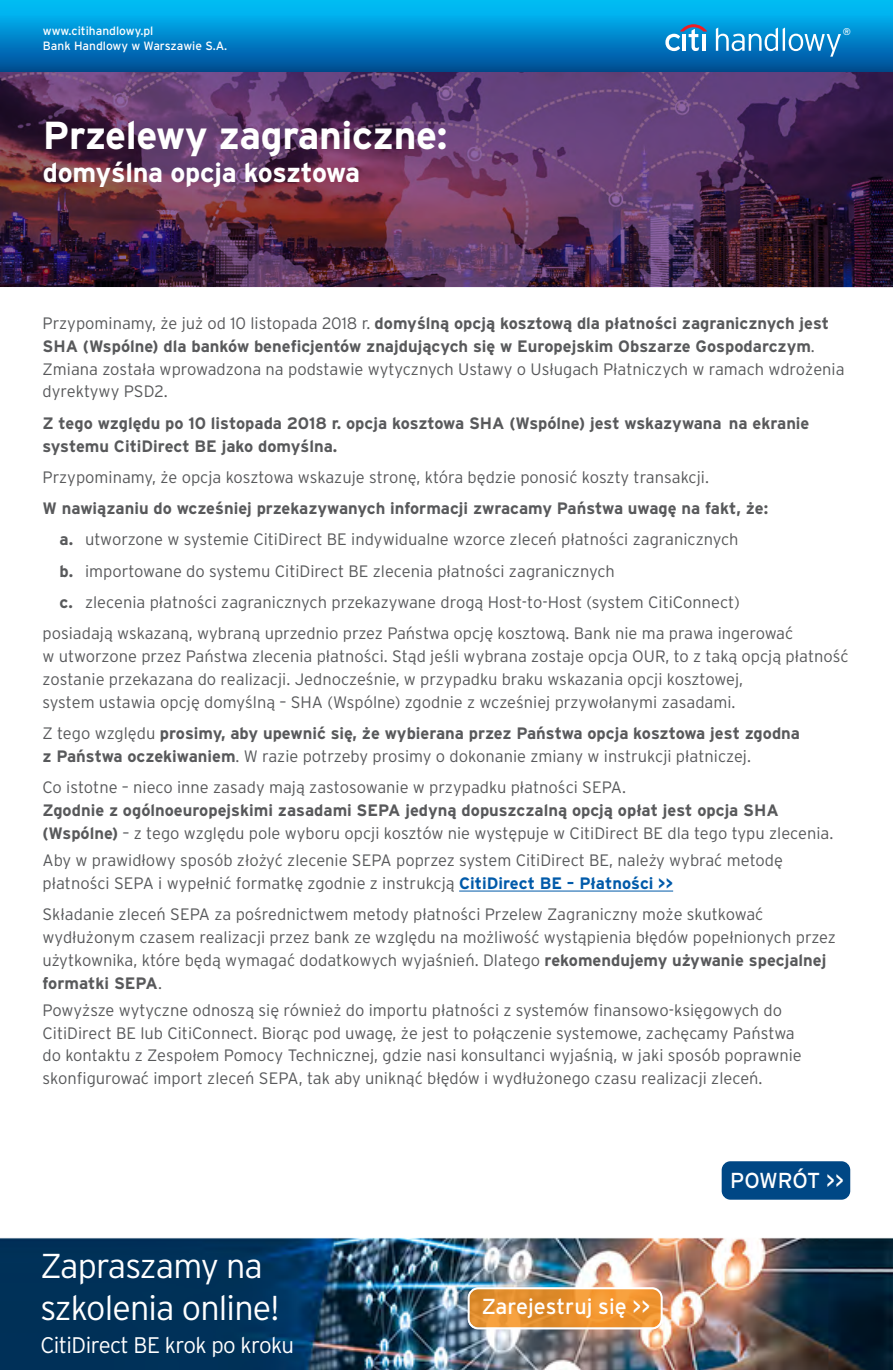
<style>
.page{position:relative;width:893px;height:1370px;background:#fff}
.page>*{position:absolute;margin:0;border:0;box-sizing:border-box;transform-origin:0 0}
.main_txt{font:700 39px "Interstate Pl";letter-spacing:-.01em;color:#fff}
.main_txt-2{font:300 34.5px/42px "Interstate Pl";letter-spacing:-.025em;color:#fff}
.main_txt-3{font:700 27px "Interstate Pl";letter-spacing:-.01em;color:#fff}
.main_txt-4{font:300 22.5px "Interstate Pl";letter-spacing:-.025em;color:#fff}
.main_txt-5{font:21.6px "Interstate Pl";color:#fff}
.main_txt-6{font:300 16.5px/22.8px "Interstate Pl";color:#58595b}
.main_txt-7{font:700 16.5px/22.8px "Interstate Pl";color:#58595b}
.t1{font:12px/15px "Interstate Pl";color:#fff}
.t2{font:9.75px "Interstate Pl";color:#fff}
.s1{font-weight:700}
.s2{font-weight:300}
.s3{font-weight:700;color:#005aa9}
</style>
<div class="page">
<div style="left:721px;top:1160px;width:130px;height:40px;background:#004785;border-radius:10px"></div>
<div style="left:720px;top:1159px;width:132px;height:42px;border:2px solid #fff;border-radius:10px"></div>
<img style="left:0;top:1237px;width:893px;height:132px">
<svg style="left:469px;top:1287px;width:193px;height:40px;background:#ea9330"></svg>
<div style="left:468px;top:1286px;width:194px;height:42px;border:2px solid #fff;border-radius:10px"></div>
<div style="left:468px;top:1287px;width:194px;height:42px;border:2px solid #fff;border-radius:10px"></div>
<img style="left:0;top:71px;width:893px;height:216px">
<div style="left:0;top:0;width:893px;height:71px;background:linear-gradient(to bottom,#00c7ff,#004c98)"></div>
<svg style="left:716px;top:28px;width:125px;height:29px;background:#3898d0"></svg>
<svg style="left:665px;top:24px;width:42px;height:27px"></svg>
<hr style="left:702px;top:34px;width:3px;height:17px;background:#fff">
<hr style="left:459px;top:890px;width:214px;height:1px;background:#005aa9">
<p class="t1" style="left:43px;top:23px;width:186px">www.citihandlowy.pl<br>Bank Handlowy w Warszawie S.A.</p>
<p class="t2" style="left:843px;top:26px;width:10px">®</p>
<p class="main_txt" style="left:43px;top:113px;width:406px">Przelewy zagraniczne:</p>
<p class="main_txt-3" style="left:43px;top:157px;width:319px">domyślna opcja kosztowa</p>
<p class="main_txt-6" style="left:43px;top:311px;width:804px">Przypominamy, że już od 10 listopada 2018 r. <span class="s1">domyślną opcją kosztową dla płatności zagranicznych jest SHA (Wspólne) dla banków beneficjentów znajdujących się w Europejskim Obszarze Gospodarczym</span>.<br>Zmiana została wprowadzona na podstawie wytycznych Ustawy o Usługach Płatniczych w ramach wdrożenia dyrektywy PSD2.</p>
<p class="main_txt-7" style="left:43px;top:411px;width:768px">Z tego względu po 10 listopada 2018 r. opcja kosztowa SHA (Wspólne) jest wskazywana na ekranie systemu CitiDirect BE jako domyślna.</p>
<p class="main_txt-6" style="left:43px;top:465px;width:668px">Przypominamy, że opcja kosztowa wskazuje stronę, która będzie ponosić koszty transakcji.</p>
<p class="main_txt-7" style="left:43px;top:497px;width:727px">W nawiązaniu do wcześniej przekazywanych informacji zwracamy Państwa uwagę na fakt, że:</p>
<p class="main_txt-6" style="left:60px;top:528px;width:681px"><span class="s1">a.</span> utworzone w systemie CitiDirect BE indywidualne wzorce zleceń płatności zagranicznych</p>
<p class="main_txt-6" style="left:60px;top:559px;width:557px"><span class="s1">b.</span> importowane do systemu CitiDirect BE zlecenia płatności zagranicznych</p>
<p class="main_txt-6" style="left:60px;top:590px;width:682px"><span class="s1">c.</span> zlecenia płatności zagranicznych przekazywane drogą Host-to-Host (system CitiConnect)</p>
<p class="main_txt-6" style="left:43px;top:622px;width:808px">posiadają wskazaną, wybraną uprzednio przez Państwa opcję kosztową. Bank nie ma prawa ingerować<br>w utworzone przez Państwa zlecenia płatności. Stąd jeśli wybrana zostaje opcja OUR, to z taką opcją płatność zostanie przekazana do realizacji. Jednocześnie, w przypadku braku wskazania opcji kosztowej,<br>system ustawia opcję domyślną – SHA (Wspólne) zgodnie z wcześniej przywołanymi zasadami.</p>
<p class="main_txt-7" style="left:43px;top:721px;width:759px"><span class="s2">Z tego względu</span> prosimy, aby upewnić się, że wybierana przez Państwa opcja kosztowa jest zgodna z Państwa oczekiwaniem<span class="s2">. W razie potrzeby prosimy o dokonanie zmiany w instrukcji płatniczej.</span></p>
<p class="main_txt-6" style="left:43px;top:776px;width:792px">Co istotne – nieco inne zasady mają zastosowanie w przypadku płatności SEPA.<br><span class="s1">Zgodnie z ogólnoeuropejskimi zasadami SEPA jedyną dopuszczalną opcją opłat jest opcja SHA (Wspólne)</span> – z tego względu pole wyboru opcji kosztów nie występuje w CitiDirect BE dla tego typu zlecenia.</p>
<p class="main_txt-6" style="left:43px;top:848px;width:742px">Aby w prawidłowy sposób złożyć zlecenie SEPA poprzez system CitiDirect BE, należy wybrać metodę płatności SEPA i wypełnić formatkę zgodnie z instrukcją <span class="s3">CitiDirect BE – Płatności &gt;&gt;</span></p>
<p class="main_txt-6" style="left:43px;top:902px;width:795px">Składanie zleceń SEPA za pośrednictwem metody płatności Przelew Zagraniczny może skutkować wydłużonym czasem realizacji przez bank ze względu na możliwość wystąpienia błędów popełnionych przez użytkownika, które będą wymagać dodatkowych wyjaśnień. Dlatego <span class="s1">rekomendujemy używanie specjalnej formatki SEPA</span>.</p>
<p class="main_txt-6" style="left:43px;top:998px;width:761px">Powyższe wytyczne odnoszą się również do importu płatności z systemów finansowo-księgowych do CitiDirect BE lub CitiConnect. Biorąc pod uwagę, że jest to połączenie systemowe, zachęcamy Państwa do kontaktu z Zespołem Pomocy Technicznej, gdzie nasi konsultanci wyjaśnią, w jaki sposób poprawnie skonfigurować import zleceń SEPA, tak aby uniknąć błędów i wydłużonego czasu realizacji zleceń.</p>
<p class="main_txt-2" style="left:40px;top:1244px;width:241px">Zapraszamy na szkolenia online!</p>
<p class="main_txt-4" style="left:40px;top:1332px;width:255px">CitiDirect BE krok po kroku</p>
<p class="main_txt-5" style="left:482px;top:1294px;width:170px">Zarejestruj się &gt;&gt;</p>
<p class="main_txt-5" style="left:730px;top:1168px;width:115px">POWRÓT &gt;&gt;</p>
</div>
